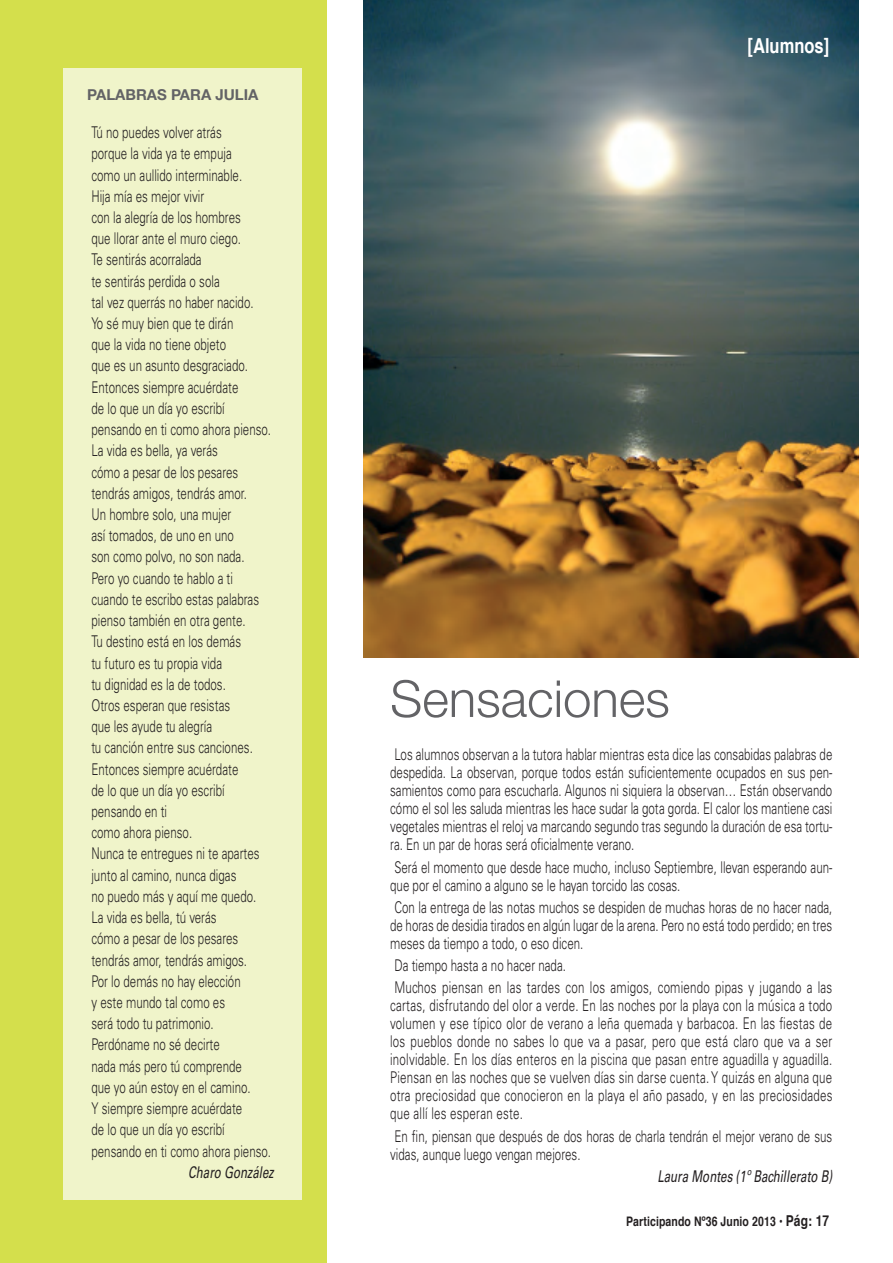
<style>
.page{position:relative;width:893px;height:1263px;background:#fff}
.page>*{position:absolute;margin:0;border:0;box-sizing:border-box;transform-origin:0 0}
.t1{font:300 51px "Helvetica Neue";color:#636366}
.t2{font:700 20.7px "Helvetica";color:#fff;scale:.8 1}
.t3{font:300 16.2px/21.1px "Univers LT Std";color:#231f20;scale:.71 1}
.t4{font:300 16.2px/22.2px "Univers LT Std";letter-spacing:.02em;color:#231f20;scale:.71 1}
.t5{font:italic 16.2px "Univers LT Std";color:#231f20;scale:.71 1}
.t6{font:700 15px "Helvetica Neue";color:#636366}
.t7{font:700 13.2px "Helvetica";letter-spacing:.01em;color:#231f20;scale:.8 1}
.s1{font-size:15px}
</style>
<div class="page">
<img style="left:364px;top:0;width:495px;height:657px">
<div style="left:0;top:0;width:326px;height:1263px;background:#d4df4c"></div>
<div style="left:64px;top:68px;width:238px;height:1131px;background:#f0f4ca"></div>
<p class="t6" style="left:87px;top:85px;width:173px">PALABRAS PARA JULIA</p>
<p class="t3" style="left:91px;top:122px;width:255px">Tú no puedes volver atrás<br>porque la vida ya te empuja<br>como un aullido interminable.<br>Hija mía es mejor vivir<br>con la alegría de los hombres<br>que llorar ante el muro ciego.<br>Te sentirás acorralada<br>te sentirás perdida o sola<br>tal vez querrás no haber nacido.<br>Yo sé muy bien que te dirán<br>que la vida no tiene objeto<br>que es un asunto desgraciado.<br>Entonces siempre acuérdate<br>de lo que un día yo escribí pensando en ti como ahora pienso.<br>La vida es bella, ya verás<br>cómo a pesar de los pesares tendrás amigos, tendrás amor.<br>Un hombre solo, una mujer<br>así tomados, de uno en uno<br>son como polvo, no son nada.<br>Pero yo cuando te hablo a ti cuando te escribo estas palabras pienso también en otra gente.<br>Tu destino está en los demás<br>tu futuro es tu propia vida<br>tu dignidad es la de todos.<br>Otros esperan que resistas<br>que les ayude tu alegría<br>tu canción entre sus canciones.<br>Entonces siempre acuérdate<br>de lo que un día yo escribí pensando en ti<br>como ahora pienso.<br>Nunca te entregues ni te apartes junto al camino, nunca digas<br>no puedo más y aquí me quedo.<br>La vida es bella, tú verás<br>cómo a pesar de los pesares tendrás amor, tendrás amigos.<br>Por lo demás no hay elección<br>y este mundo tal como es<br>será todo tu patrimonio.<br>Perdóname no sé decirte<br>nada más pero tú comprende<br>que yo aún estoy en el camino.<br>Y siempre siempre acuérdate<br>de lo que un día yo escribí pensando en ti como ahora pienso.</p>
<p class="t5" style="left:188px;top:1162px;width:122px">Charo González</p>
<p class="t2" style="left:748px;top:29px;width:103px">[Alumnos]</p>
<h1 class="t1" style="left:390px;top:668px;width:281px">Sensaciones</h1>
<p class="t3" style="left:390px;top:746px;width:624px;line-height:18px;text-align:justify">Los alumnos observan a la tutora hablar mientras esta dice las consabidas palabras de despedida. La observan, porque todos están suficientemente ocupados en sus pen&shy;samientos como para escucharla. Algunos ni siquiera la observan… Están observando cómo el sol les saluda mientras les hace sudar la gota gorda. El calor los mantiene casi vegetales mientras el reloj va marcando segundo tras segundo la duración de esa tortu&shy;ra. En un par de horas será oficialmente verano.</p>
<p class="t3" style="left:390px;top:858px;width:624px;line-height:18px">Será el momento que desde hace mucho, incluso Septiembre, llevan esperando aun&shy;que por el camino a alguno se le hayan torcido las cosas.</p>
<p class="t3" style="left:390px;top:898px;width:624px;line-height:18px;text-align:justify">Con la entrega de las notas muchos se despiden de muchas horas de no hacer nada, de horas de desidia tirados en algún lugar de la arena. Pero no está todo perdido; en tres meses da tiempo a todo, o eso dicen.</p>
<p class="t4" style="left:394px;top:954px;width:618px">Da tiempo hasta a no hacer nada.<br>Muchos piensan en las tardes con los amigos, comiendo pipas y jugando a las</p>
<p class="t3" style="left:390px;top:997px;width:624px;line-height:18px;text-align:justify">cartas, disfrutando del olor a verde. En las noches por la playa con la música a todo volumen y ese típico olor de verano a leña quemada y barbacoa. En las fiestas de los pueblos donde no sabes lo que va a pasar, pero que está claro que va a ser inolvidable. En los días enteros en la piscina que pasan entre aguadilla y aguadilla.<br>Piensan en las noches que se vuelven días sin darse cuenta. Y quizás en alguna que otra preciosidad que conocieron en la playa el año pasado, y en las preciosidades que allí les esperan este.</p>
<p class="t3" style="left:390px;top:1127px;width:624px;line-height:18px">En fin, piensan que después de dos horas de charla tendrán el mejor verano de sus vidas, aunque luego vengan mejores.</p>
<p class="t5" style="left:657px;top:1167px;width:248px">Laura Montes (1º Bachillerato B)</p>
<p class="t7" style="left:626px;top:1211px;width:255px">Participando Nº36 Junio 2013 • <span class="s1">Pág: 17</span></p>
</div>
